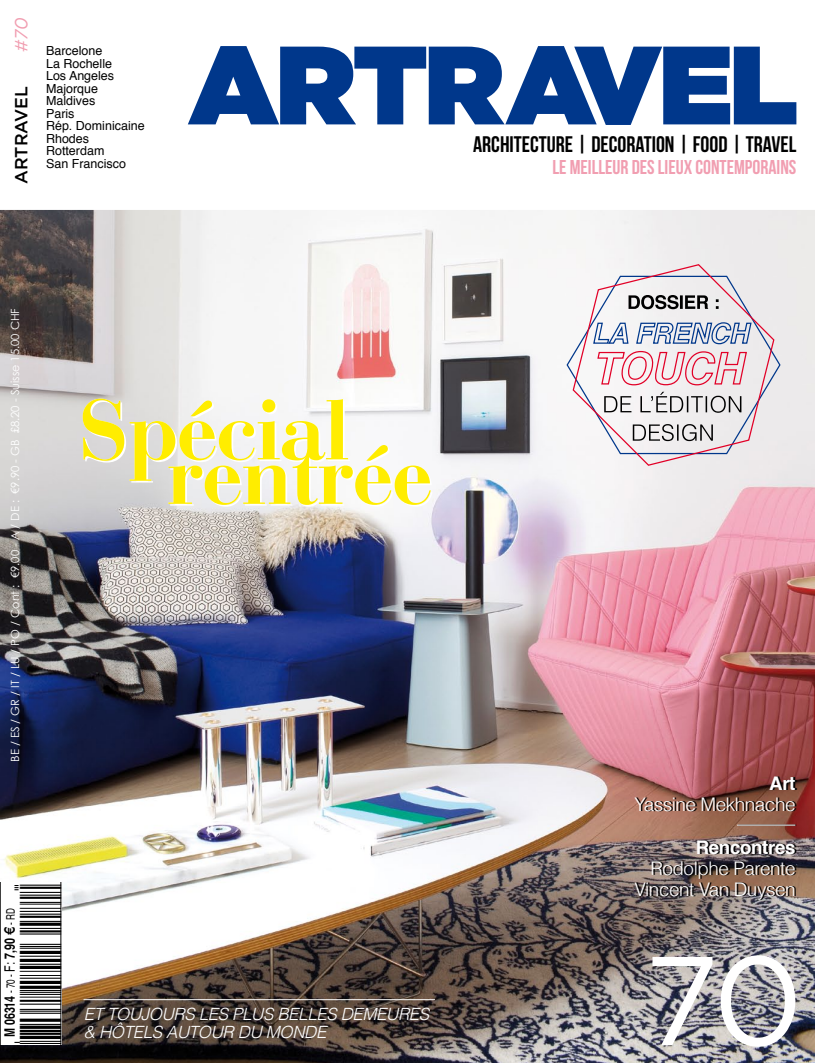
<style>
.page{position:relative;width:815px;height:1063px;background:#fff}
.page>*{position:absolute;margin:0;border:0;box-sizing:border-box;transform-origin:0 0}
.t1{font:126.25px "Gotham";color:#fff}
.t2{font:43.75px "Ean P35 N0";color:#000}
.t3{font:22.5px "Bebas Neue";color:#000}
.t4{font:20px "Bebas Neue";color:#f19eb1}
.t5{font:300 18.75px/21.2px "Helvetica";letter-spacing:-.02em;color:#fff;text-align:right}
.t6{font:700 18.75px "Helvetica";letter-spacing:-.02em;color:#fff}
.t7{font:500 17.5px "Gotham";color:#000}
.t8{font:italic 17.5px "Gotham";color:#f19eb1}
.t9{font:italic 300 16.88px "Helvetica";letter-spacing:-.02em;color:#fff}
.t10{font:700 14.38px "Helvetica";color:#000;scale:.75 1}
.t11{font:12.5px/12.5px "Helvetica";color:#000}
.t12{font:11.88px "Helvetica";color:#000;scale:.69 1}
.t13{font:11.25px "Century Gothic";color:#fff}
.s1{font-size:14.38px}
.s2{font-weight:700;font-size:14.38px}
.s3{font-family:"Euro";font-weight:700;font-size:14.38px}
</style>
<div class="page">
<img style="left:0;top:210px;width:815px;height:853px">
<svg style="left:83px;top:399px;width:348px;height:106px"></svg>
<svg style="left:188px;top:46px;width:608px;height:79px"></svg>
<svg style="left:0;top:882px;width:61px;height:163px"></svg>
<hr style="left:738px;top:825px;width:58px;height:1px;background:#000">
<hr style="left:84px;top:999px;width:351px;height:1px;background:#fff">
<svg style="left:566px;top:275px;width:215px;height:180px"></svg>
<svg style="left:572px;top:263px;width:204px;height:204px"></svg>
<hr style="left:737px;top:825px;width:58px;height:1px;background:#fff">
<h3 class="t8" style="left:12px;top:52px;width:36px;rotate:-90deg">#70</h3>
<h3 class="t7" style="left:12px;top:184px;width:100px;rotate:-90deg">ARTRAVEL</h3>
<p class="t11" style="left:46px;top:45px;width:100px">Barcelone<br>La Rochelle<br>Los Angeles<br>Majorque<br>Maldives<br>Paris<br>Rép. Dominicaine<br>Rhodes<br>Rotterdam<br>San Francisco</p>
<h3 class="t3" style="left:473px;top:132px;width:325px">ARCHITECTURE | DECORATION | FOOD | TRAVEL</h3>
<h3 class="t4" style="left:552px;top:156px;width:245px">LE MEILLEUR DES LIEUX CONTEMPORAINS</h3>
<p class="t13" style="left:8px;top:762px;width:455px;rotate:-90deg">BE / ES / GR / IT / LU / PO / Cont : €9.00 - A / DE : €9.90 - GB £8.20 - Suisse 15.00 CHF</p>
<h2 class="t2" style="left:15px;top:1055px;width:179px;rotate:-90deg">3’:HIKQNB=YU\^UU:?k@a@r@a@a";</h2>
<p class="t12" style="left:2px;top:993px;width:125px;rotate:-90deg">- 70 - <span class="s1">F:</span> <span class="s2">7,90</span> <span class="s3">E</span> - RD</p>
<p class="t10" style="left:-2px;top:1037px;width:57px;rotate:-90deg">M 06314</p>
<h3 class="t9" style="left:84px;top:1004px;width:225px">ET TOUJOURS LES PLUS BELLES</h3>
<h3 class="t9" style="left:341px;top:1004px;width:48px">DEMEURES</h3>
<h3 class="t9" style="left:84px;top:1022px;width:244px">&amp; HÔTELS AUTOUR DU MONDE</h3>
<h3 class="t6" style="left:769px;top:768px;width:28px">Art</h3>
<h3 class="t5" style="left:634px;top:794px;width:163px">Yassine Mekhnache</h3>
<h3 class="t6" style="left:696px;top:832px;width:101px">Rencontres</h3>
<h3 class="t5" style="left:634px;top:858px;width:163px">Rodolphe Parente<br>Vincent Van Duysen</h3>
<h1 class="t1" style="left:644px;top:931px;width:161px">70</h1>
</div>
